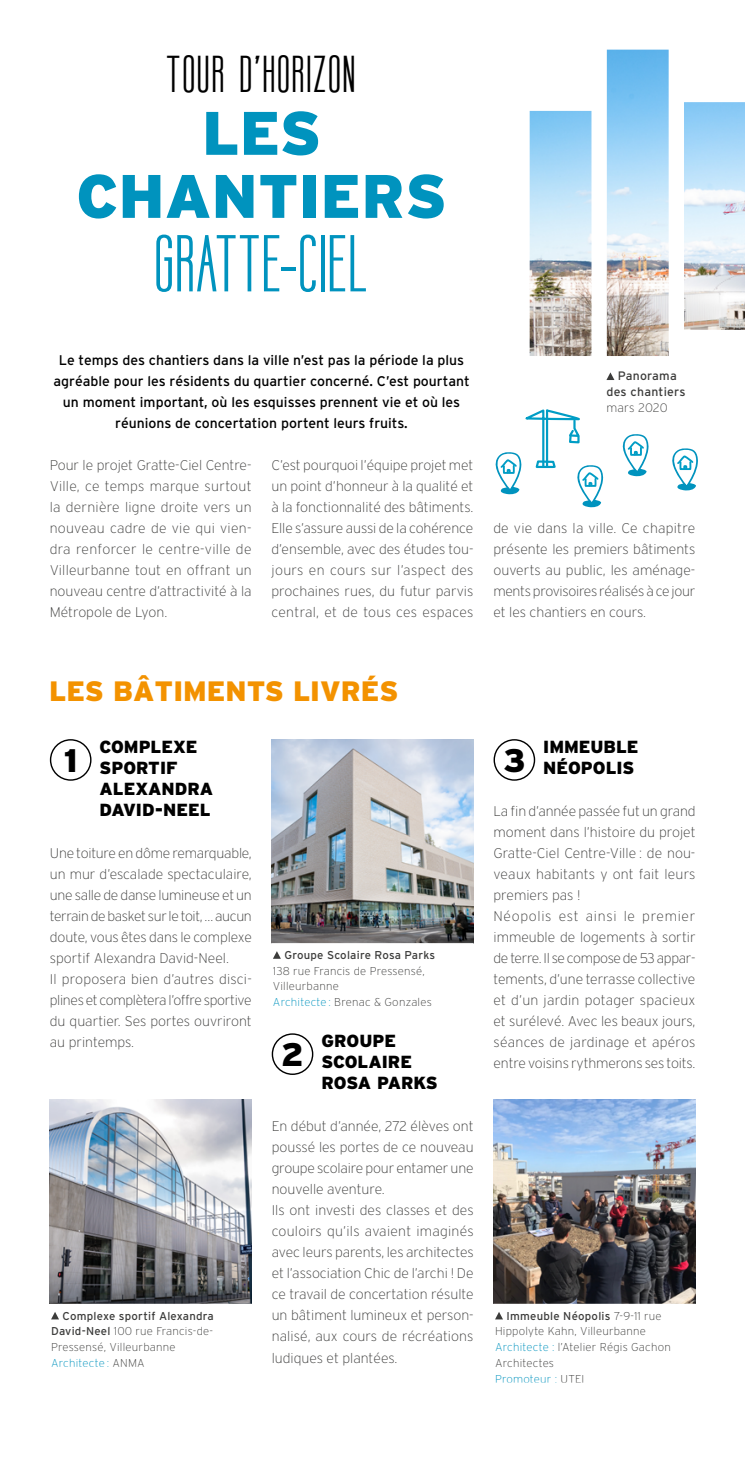
<style>
.page{position:relative;width:745px;height:1474px;background:#fff}
.page>*{position:absolute;margin:0;border:0;box-sizing:border-box;transform-origin:0 0}
.t1{font:700 70px "Sweetmix 1";color:#0093be}
.t2{font:900 61.25px/63px "Interstate";color:#0093be;text-align:center}
.t3{font:700 45.5px "Sweetmix 1";letter-spacing:.025em;color:#000}
.t4{font:900 32.55px "Interstate";color:#000}
.t5{font:900 28px "Interstate";color:#f39200}
.t6{font:900 17.5px/21px "Interstate";color:#000}
.t7{font:200 14px/21px "Interstate";color:#3c3c3b}
.t8{font:14px/21px "Interstate";color:#000;text-align:center}
.t9{font:12.25px/15.8px "Interstate";letter-spacing:.02em;color:#3c3c3b;text-align:center}
.t10{font:200 12.25px "Interstate";color:#3c3c3b}
.t11{font:200 11.38px/15.8px "Interstate";letter-spacing:.02em;color:#3c3c3b}
.t12{font:11.38px "Interstate";letter-spacing:.02em;color:#3c3c3b}
.s1{color:#0093be}
.s2{font-weight:400}
</style>
<div class="page">
<img style="left:529px;top:50px;width:215px;height:306px">
<div style="left:50px;top:739px;width:41px;height:41px;border:1px solid #000;border-radius:50%"></div>
<div style="left:271px;top:1033px;width:42px;height:41px;border:1px solid #000;border-radius:50%"></div>
<div style="left:493px;top:739px;width:42px;height:41px;border:1px solid #000;border-radius:50%"></div>
<img style="left:50px;top:1099px;width:202px;height:204px">
<svg style="left:52px;top:1312px;width:7px;height:7px"></svg>
<div style="left:49px;top:1303px;width:203px;height:65px;border:2px solid #fff"></div>
<img style="left:271px;top:739px;width:202px;height:204px">
<svg style="left:274px;top:951px;width:7px;height:7px"></svg>
<div style="left:271px;top:943px;width:202px;height:64px;border:2px solid #fff"></div>
<img style="left:493px;top:1099px;width:202px;height:204px">
<svg style="left:496px;top:1312px;width:6px;height:7px"></svg>
<div style="left:493px;top:1303px;width:202px;height:81px;border:2px solid #fff"></div>
<svg style="left:606px;top:372px;width:8px;height:8px"></svg>
<svg style="left:672px;top:448px;width:25px;height:43px"></svg>
<svg style="left:622px;top:434px;width:26px;height:42px"></svg>
<svg style="left:495px;top:409px;width:108px;height:98px"></svg>
<hr style="left:545px;top:410px;width:2px;height:57px;background:#009dc5">
<div style="left:568px;top:435px;width:11px;height:8px;border:2px solid #009dc5"></div>
<h3 class="t3" style="left:167px;top:47px;width:190px">TOUR D’HORIZON</h3>
<h2 class="t2" style="left:76px;top:101px;width:372px">LES<br>CHANTIERS</h2>
<h1 class="t1" style="left:154px;top:222px;width:216px">GRATTE-CIEL</h1>
<p class="t8" style="left:53px;top:349px;width:417px">Le temps des chantiers dans la ville n’est pas la période la plus agréable pour les résidents du quartier concerné. C’est pourtant un moment important, où les esquisses prennent vie et où les réunions de concertation portent leurs fruits.</p>
<p class="t7" style="left:50px;top:454px;width:203px;text-align:justify">Pour le projet Gratte-Ciel Centre-Ville, ce temps marque surtout la dernière ligne droite vers un nouveau cadre de vie qui vien&shy;dra renforcer le centre-ville de Villeurbanne tout en offrant un nouveau centre d’attractivité à la Métropole de Lyon.</p>
<p class="t7" style="left:271px;top:454px;width:203px;text-align:justify">C’est pourquoi l’équipe projet met un point d’honneur à la qualité et à la fonctionnalité des bâtiments.<br>Elle s’assure aussi de la cohérence d’ensemble, avec des études tou&shy;jours en cours sur l’aspect des prochaines rues, du futur parvis central, et de tous ces espaces</p>
<p class="t9" style="left:606px;top:368px;width:81px">Panorama des chantiers</p>
<p class="t10" style="left:606px;top:401px;width:63px">mars 2020</p>
<p class="t7" style="left:493px;top:517px;width:203px;text-align:justify">de vie dans la ville. Ce chapitre présente les premiers bâtiments ouverts au public, les aménage&shy;ments provisoires réalisés à ce jour et les chantiers en cours.</p>
<h3 class="t5" style="left:49px;top:674px;width:350px">LES BÂTIMENTS LIVRÉS</h3>
<p class="t6" style="left:99px;top:736px;width:115px">COMPLEXE<br>SPORTIF<br>ALEXANDRA<br>DAVID-NEEL</p>
<p class="t7" style="left:50px;top:842px;width:203px">Une toiture en dôme remarquable, un mur d’escalade spectaculaire, une salle de danse lumineuse et un terrain de basket sur le toit, … aucun doute, vous êtes dans le complexe sportif Alexandra David-Neel.<br>Il proposera bien d’autres disci&shy;plines et complètera l’offre sportive du quartier. Ses portes ouvriront au printemps.</p>
<h3 class="t4" style="left:64px;top:741px;width:15px">1</h3>
<p class="t12" style="left:284px;top:948px;width:152px">Groupe Scolaire Rosa Parks</p>
<p class="t11" style="left:273px;top:962px;width:160px">138 rue Francis de Pressensé,<br>Villeurbanne<br><span class="s1">Architecte :</span> Brenac &amp; Gonzales</p>
<p class="t6" style="left:321px;top:1030px;width:118px">GROUPE<br>SCOLAIRE<br>ROSA PARKS</p>
<p class="t7" style="left:271px;top:1115px;width:203px">En début d’année, 272 élèves ont poussé les portes de ce nouveau groupe scolaire pour entamer une nouvelle aventure.<br>Ils ont investi des classes et des couloirs qu’ils avaient imaginés avec leurs parents, les architectes et l’association Chic de l’archi ! De ce travail de concertation résulte un bâtiment lumineux et person&shy;nalisé, aux cours de récréations ludiques et plantées.</p>
<h3 class="t4" style="left:281px;top:1035px;width:24px">2</h3>
<p class="t11" style="left:51px;top:1307px;width:164px;text-indent:12px"><span class="s2">Complexe sportif Alexandra<br>David-Neel</span> 100 rue Francis-de-<br>Pressensé, Villeurbanne<br><span class="s1">Architecte :</span> ANMA</p>
<p class="t6" style="left:543px;top:736px;width:97px">IMMEUBLE<br>NÉOPOLIS</p>
<p class="t7" style="left:493px;top:800px;width:203px">La fin d’année passée fut un grand moment dans l’histoire du projet<br>Gratte-Ciel Centre-Ville : de nou&shy;veaux habitants y ont fait leurs premiers pas !<br>Néopolis est ainsi le premier immeuble de logements à sortir de terre. Il se compose de 53 appar&shy;tements, d’une terrasse collective et d’un jardin potager spacieux et surélevé. Avec les beaux jours, séances de jardinage et apéros entre voisins rythmerons ses toits.</p>
<h3 class="t4" style="left:503px;top:741px;width:24px">3</h3>
<p class="t11" style="left:494px;top:1307px;width:177px;text-indent:12px"><span class="s2">Immeuble Néopolis</span> 7-9-11 rue<br>Hippolyte Kahn, Villeurbanne<br><span class="s1">Architecte :</span> l’Atelier Régis Gachon<br>Architectes<br><span class="s1">Promoteur :</span> UTEI</p>
</div>
